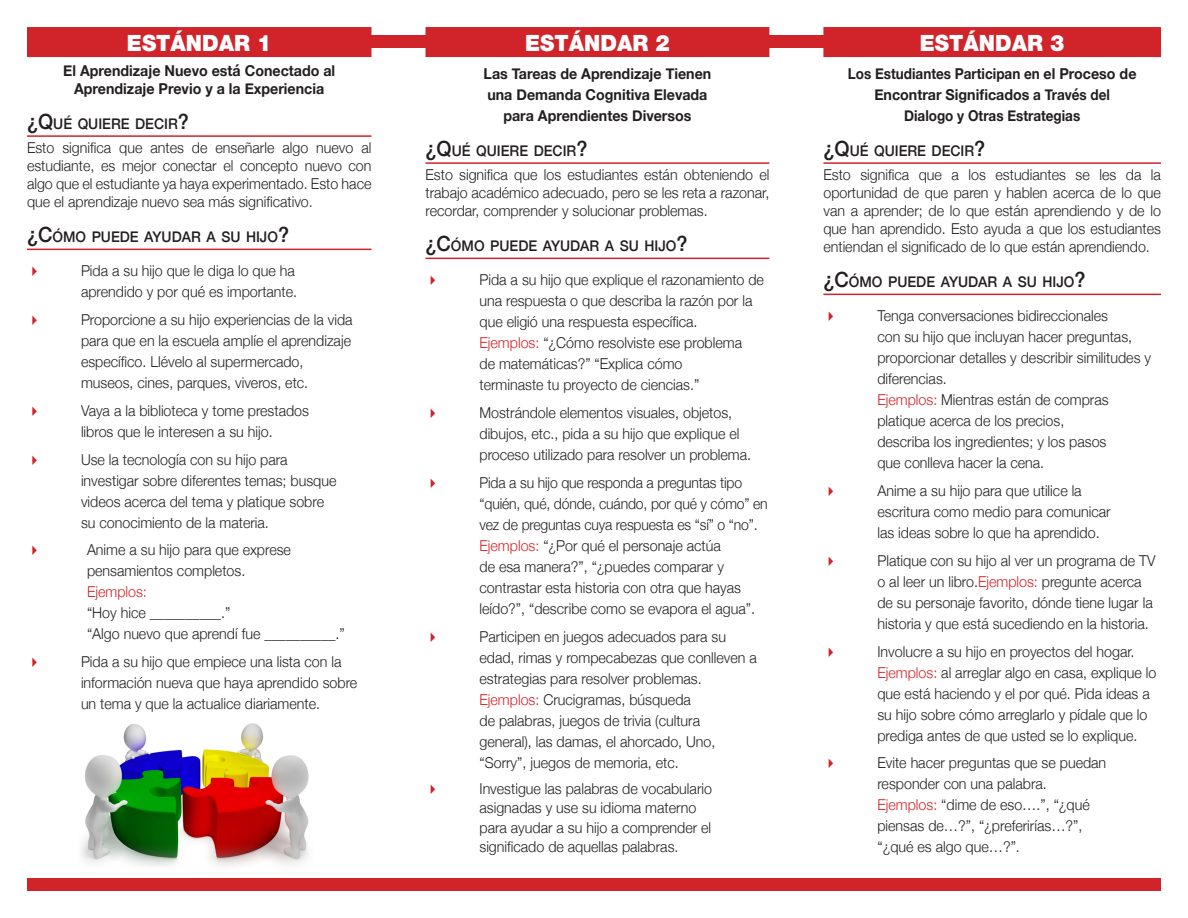
<style>
.page{position:relative;width:1188px;height:918px;background:#fff}
.page>*{position:absolute;margin:0;border:0;box-sizing:border-box;transform-origin:0 0}
.Heading__Standard{font:900 22.5px "Helvetica Neue";color:#fff;scale:.95 1}
.t1{font:300 15px/21px "Helvetica Neue";color:#231f20;scale:.95 1}
.t2{font:300 15px/21px "Helvetica Neue";color:#231f20;scale:.93 1}
.t3{font:700 15px/21px "Helvetica Neue";color:#231f20;text-align:center;scale:.95 1}
.t4{font:700 15px/21px "Helvetica Neue";color:#231f20;text-align:center;scale:.9 1}
.Subhead{font:500 14.7px "Helvetica Neue";color:#231f20;scale:.95 1}
.s1{font-size:21px}
.s2{color:#d1232a}
</style>
<div class="page">
<div style="left:163px;top:35px;width:787px;height:13px;background:#d1232a"></div>
<div style="left:27px;top:878px;width:1134px;height:13px;background:#d1232a"></div>
<img style="left:81px;top:723px;width:228px;height:144px">
<div style="left:27px;top:27px;width:345px;height:30px;background:#d1232a"></div>
<hr style="left:27px;top:135px;width:345px;height:2px;background:#d1232a">
<hr style="left:27px;top:249px;width:345px;height:1px;background:#d1232a">
<div style="left:426px;top:27px;width:343px;height:30px;background:#d1232a"></div>
<hr style="left:426px;top:162px;width:343px;height:2px;background:#d1232a">
<hr style="left:426px;top:258px;width:343px;height:1px;background:#d1232a">
<div style="left:823px;top:27px;width:338px;height:30px;background:#d1232a"></div>
<hr style="left:823px;top:162px;width:338px;height:2px;background:#d1232a">
<hr style="left:823px;top:294px;width:338px;height:1px;background:#d1232a">
<p class="Heading__Standard" style="left:127px;top:30px;width:154px">ESTÁNDAR 1</p>
<p class="t3" style="left:63px;top:62px;width:288px;line-height:18px">El Aprendizaje Nuevo está Conectado al<br>Aprendizaje Previo y a la Experiencia</p>
<p class="Subhead" style="left:27px;top:112px;width:172px"><span class="s1">¿Q</span>UÉ QUIERE DECIR<span class="s1">?</span></p>
<p class="t1" style="left:27px;top:138px;width:364px;line-height:18px;text-align:justify">Esto significa que antes de enseñarle algo nuevo al estudiante, es mejor conectar el concepto nuevo con algo que el estudiante ya haya experimentado. Esto hace que el aprendizaje nuevo sea más significativo.</p>
<p class="Subhead" style="left:27px;top:225px;width:277px"><span class="s1">¿C</span>ÓMO PUEDE AYUDAR A SU HIJO<span class="s1">?</span></p>
<p class="t1" style="left:81px;top:259px;width:229px">Pida a su hijo que le diga lo que ha aprendido y por qué es importante.</p>
<p class="t1" style="left:81px;top:308px;width:287px">Proporcione a su hijo experiencias de la vida para que en la escuela amplíe el aprendizaje específico. Llévelo al supermercado, museos, cines, parques, viveros, etc.</p>
<p class="t1" style="left:81px;top:399px;width:242px">Vaya a la biblioteca y tome prestados libros que le interesen a su hijo.</p>
<p class="t1" style="left:81px;top:448px;width:270px">Use la tecnología con su hijo para investigar sobre diferentes temas; busque videos acerca del tema y platique sobre su conocimiento de la materia.</p>
<p class="t1" style="left:87px;top:538px;width:273px">Anime a su hijo para que exprese pensamientos completos.<br><span class="s2">Ejemplos:<br></span>“Hoy hice __________.”<br>“Algo nuevo que aprendí fue __________.”</p>
<p class="t1" style="left:81px;top:650px;width:292px">Pida a su hijo que empiece una lista con la información nueva que haya aprendido sobre un tema y que la actualice diariamente.</p>
<p class="Heading__Standard" style="left:525px;top:30px;width:154px">ESTÁNDAR 2</p>
<p class="t3" style="left:484px;top:64px;width:241px">Las Tareas de Aprendizaje Tienen una Demanda Cognitiva Elevada para Aprendientes Diversos</p>
<p class="Subhead" style="left:426px;top:139px;width:172px"><span class="s1">¿Q</span>UÉ QUIERE DECIR<span class="s1">?</span></p>
<p class="t1" style="left:426px;top:165px;width:364px;line-height:18px;text-align:justify">Esto significa que los estudiantes están obteniendo el trabajo académico adecuado, pero se les reta a razonar, recordar, comprender y solucionar problemas.</p>
<p class="Subhead" style="left:426px;top:234px;width:277px"><span class="s1">¿C</span>ÓMO PUEDE AYUDAR A SU HIJO<span class="s1">?</span></p>
<p class="t1" style="left:480px;top:268px;width:301px">Pida a su hijo que explique el razonamiento de una respuesta o que describa la razón por la que eligió una respuesta específica.<br><span class="s2">Ejemplos:</span> “¿Cómo resolviste ese problema<br>de matemáticas?” “Explica cómo<br>terminaste tu proyecto de ciencias.”</p>
<p class="t1" style="left:480px;top:401px;width:287px">Mostrándole elementos visuales, objetos, dibujos, etc., pida a su hijo que explique el proceso utilizado para resolver un problema.</p>
<p class="t2" style="left:480px;top:471px;width:312px">Pida a su hijo que responda a preguntas tipo “quién, qué, dónde, cuándo, por qué y cómo” en vez de preguntas cuya respuesta es “sí” o “no”.<br><span class="s2">Ejemplos:</span> “¿Por qué el personaje actúa<br>de esa manera?”, “¿puedes comparar y contrastar esta historia con otra que hayas leído?”, “describe como se evapora el agua”.</p>
<p class="t1" style="left:480px;top:625px;width:294px">Participen en juegos adecuados para su edad, rimas y rompecabezas que conlleven a estrategias para resolver problemas.<br><span class="s2">Ejemplos:</span> Crucigramas, búsqueda<br>de palabras, juegos de trivia (cultura<br>general), las damas, el ahorcado, Uno, “Sorry”, juegos de memoria, etc.</p>
<p class="t1" style="left:480px;top:778px;width:246px;line-height:19.5px">Investigue las palabras de vocabulario asignadas y use su idioma materno para ayudar a su hijo a comprender el significado de aquellas palabras.</p>
<p class="Heading__Standard" style="left:920px;top:30px;width:154px">ESTÁNDAR 3</p>
<p class="t4" style="left:848px;top:64px;width:322px">Los Estudiantes Participan en el Proceso de<br>Encontrar Significados a Través del<br>Dialogo y Otras Estrategias</p>
<p class="Subhead" style="left:823px;top:139px;width:172px"><span class="s1">¿Q</span>UÉ QUIERE DECIR<span class="s1">?</span></p>
<p class="t1" style="left:823px;top:165px;width:357px;line-height:18px;text-align:justify">Esto significa que a los estudiantes se les da la oportunidad de que paren y hablen acerca de lo que van a aprender; de lo que están aprendiendo y de lo que han aprendido. Esto ayuda a que los estudiantes entiendan el significado de lo que están aprendiendo.</p>
<p class="Subhead" style="left:823px;top:270px;width:277px"><span class="s1">¿C</span>ÓMO PUEDE AYUDAR A SU HIJO<span class="s1">?</span></p>
<p class="t1" style="left:877px;top:304px;width:290px">Tenga conversaciones bidireccionales<br>con su hijo que incluyan hacer preguntas, proporcionar detalles y describir similitudes y diferencias.<br><span class="s2">Ejemplos:</span> Mientras están de compras platique acerca de los precios,<br>describa los ingredientes; y los pasos<br>que conlleva hacer la cena.</p>
<p class="t1" style="left:877px;top:479px;width:247px">Anime a su hijo para que utilice la escritura como medio para comunicar las ideas sobre lo que ha aprendido.</p>
<p class="t1" style="left:877px;top:549px;width:294px">Platique con su hijo al ver un programa de TV o al leer un libro.<span class="s2">Ejemplos:</span> pregunte acerca de su personaje favorito, dónde tiene lugar la historia y que está sucediendo en la historia.</p>
<p class="t1" style="left:877px;top:640px;width:295px">Involucre a su hijo en proyectos del hogar.<br><span class="s2">Ejemplos:</span> al arreglar algo en casa, explique lo que está haciendo y el por qué. Pida ideas a su hijo sobre cómo arreglarlo y pídale que lo prediga antes de que usted se lo explique.</p>
<p class="t1" style="left:877px;top:751px;width:242px">Evite hacer preguntas que se puedan responder con una palabra.<br><span class="s2">Ejemplos:</span> “dime de eso….”, “¿qué piensas de…?”, “¿preferirías…?”, “¿qué es algo que…?”.</p>
</div>
